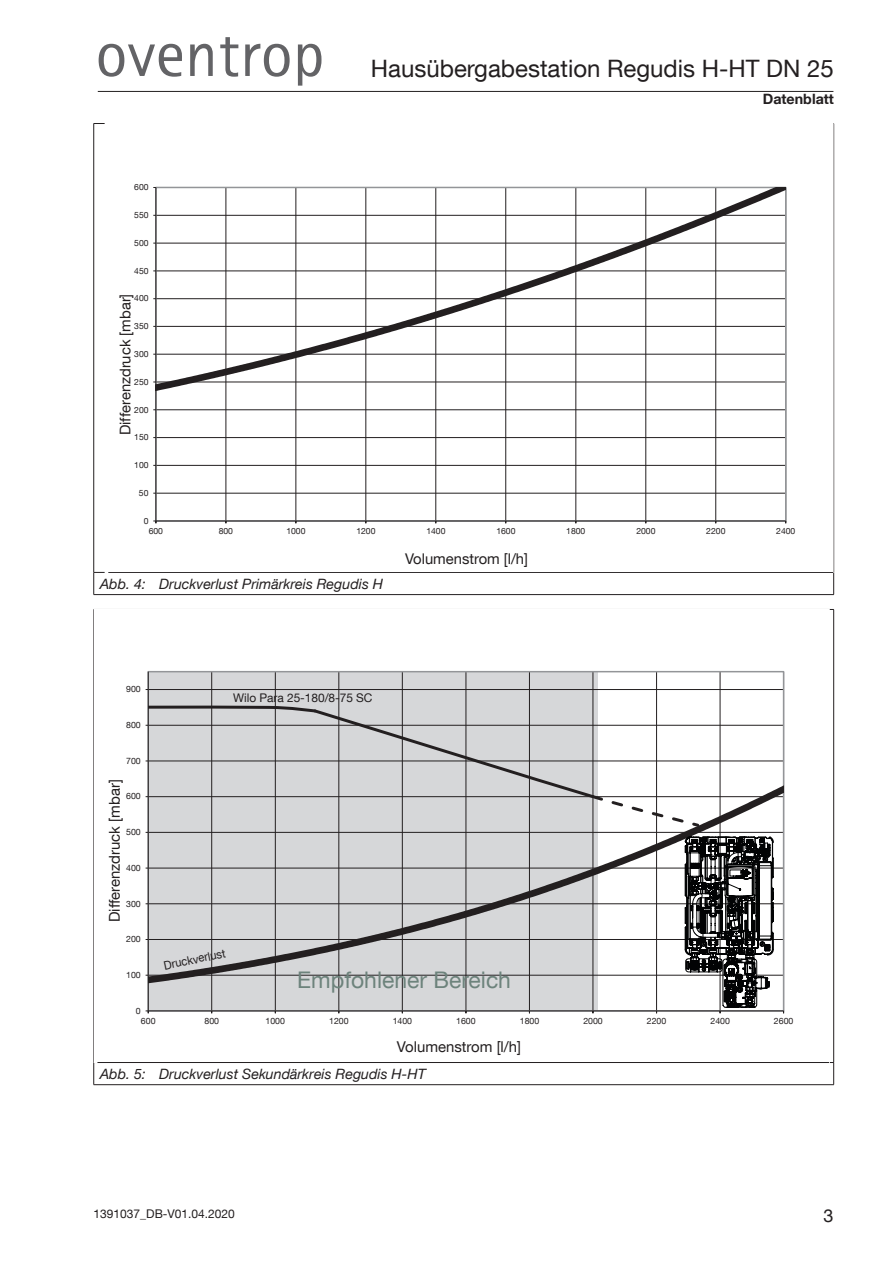
<style>
.page{position:relative;width:893px;height:1263px;background:#fff}
.page>*{position:absolute;margin:0;border:0;box-sizing:border-box;transform-origin:0 0}
.t1{font:24px "Helvetica Neue LT Com";color:#231f20}
.t2{font:22.95px "Helvetica Neue LT Com";color:#6d837c}
.t3{font:18px "Helvetica Neue LT Com";color:#231f20}
.t4{font:14.85px "Helvetica Neue LT Com";color:#231f20}
.t5{font:italic 14.25px "Helvetica Neue LT Com";color:#231f20}
.t6{font:700 14.25px "Helvetica Neue LT Com";color:#231f20}
.t7{font:12px "Helvetica Neue LT Com";color:#231f20}
.t8{font:12px "Helvetica Neue LT Com";color:#231f20;scale:.94 1}
.t9{font:8.7px "Helvetica Neue LT Com";letter-spacing:.005em;color:#231f20}
.t10{font:8.55px "Helvetica Neue LT Com";letter-spacing:.005em;color:#231f20}
</style>
<div class="page">
<hr style="left:98px;top:91px;width:735px;height:1px;background:#231f20">
<svg style="left:99px;top:37px;width:222px;height:49px"></svg>
<hr style="left:94px;top:572px;width:740px;height:1px;background:#231f20">
<hr style="left:94px;top:123px;width:740px;height:1px;background:#231f20">
<hr style="left:93px;top:124px;width:1px;height:448px;background:#231f20">
<hr style="left:833px;top:124px;width:1px;height:448px;background:#231f20">
<svg style="left:93px;top:573px;width:1px;height:21px"></svg>
<svg style="left:833px;top:573px;width:1px;height:21px"></svg>
<hr style="left:94px;top:594px;width:740px;height:1px;background:#231f20">
<svg style="left:153px;top:186px;width:634px;height:338px"></svg>
<hr style="left:156px;top:493px;width:630px;height:1px;background:#231f20">
<hr style="left:156px;top:465px;width:630px;height:1px;background:#231f20">
<hr style="left:156px;top:437px;width:630px;height:1px;background:#231f20">
<hr style="left:156px;top:409px;width:630px;height:1px;background:#231f20">
<hr style="left:226px;top:187px;width:1px;height:334px;background:#231f20">
<hr style="left:296px;top:187px;width:1px;height:334px;background:#231f20">
<hr style="left:366px;top:187px;width:1px;height:334px;background:#231f20">
<hr style="left:436px;top:187px;width:1px;height:334px;background:#231f20">
<hr style="left:505px;top:187px;width:1px;height:334px;background:#231f20">
<hr style="left:576px;top:187px;width:1px;height:334px;background:#231f20">
<hr style="left:645px;top:187px;width:1px;height:334px;background:#231f20">
<hr style="left:715px;top:187px;width:1px;height:334px;background:#231f20">
<hr style="left:156px;top:187px;width:1px;height:334px;background:#231f20">
<hr style="left:156px;top:521px;width:630px;height:1px;background:#231f20">
<svg style="left:153px;top:521px;width:4px;height:3px"></svg>
<svg style="left:156px;top:187px;width:630px;height:209px"></svg>
<hr style="left:94px;top:1062px;width:740px;height:1px;background:#231f20">
<hr style="left:94px;top:609px;width:740px;height:1px;background:#231f20">
<hr style="left:93px;top:610px;width:1px;height:452px;background:#231f20">
<hr style="left:833px;top:610px;width:1px;height:452px;background:#231f20">
<svg style="left:93px;top:1063px;width:1px;height:21px"></svg>
<svg style="left:833px;top:1063px;width:1px;height:21px"></svg>
<hr style="left:94px;top:1084px;width:740px;height:1px;background:#231f20">
<svg style="left:148px;top:671px;width:636px;height:33px"></svg>
<svg style="left:146px;top:704px;width:638px;height:310px"></svg>
<p class="t10" style="left:134px;top:182px;width:16px">600</p>
<p class="t10" style="left:134px;top:210px;width:16px">550</p>
<p class="t10" style="left:134px;top:237px;width:16px">500</p>
<p class="t10" style="left:134px;top:265px;width:16px">450</p>
<p class="t4" style="left:116px;top:435px;width:143px;rotate:-90deg">Differenzdruck [mbar]</p>
<p class="t10" style="left:134px;top:293px;width:16px">400</p>
<p class="t10" style="left:134px;top:321px;width:16px">350</p>
<p class="t10" style="left:134px;top:349px;width:16px">300</p>
<p class="t10" style="left:134px;top:376px;width:16px">250</p>
<p class="t10" style="left:134px;top:404px;width:16px">200</p>
<p class="t10" style="left:134px;top:432px;width:16px">150</p>
<p class="t10" style="left:134px;top:460px;width:16px">100</p>
<p class="t10" style="left:139px;top:488px;width:11px">50</p>
<p class="t10" style="left:144px;top:515px;width:6px">0</p>
<h1 class="t1" style="left:371px;top:53px;width:464px">Hausübergabestation Regudis H-HT DN 25</h1>
<p class="t6" style="left:763px;top:90px;width:72px">Datenblatt</p>
<p class="t10" style="left:149px;top:526px;width:16px">600</p>
<p class="t10" style="left:219px;top:526px;width:16px">800</p>
<p class="t10" style="left:286px;top:526px;width:21px">1000</p>
<p class="t10" style="left:356px;top:526px;width:21px">1200</p>
<p class="t10" style="left:426px;top:526px;width:21px">1400</p>
<p class="t10" style="left:496px;top:526px;width:21px">1600</p>
<p class="t10" style="left:566px;top:526px;width:21px">1800</p>
<p class="t10" style="left:636px;top:526px;width:21px">2000</p>
<p class="t10" style="left:706px;top:526px;width:21px">2200</p>
<p class="t10" style="left:776px;top:526px;width:21px">2400</p>
<p class="t4" style="left:405px;top:550px;width:124px">Volumenstrom [l/h]</p>
<p class="t5" style="left:100px;top:575px;width:285px">Abb. 4: Druckverlust Primärkreis Regudis H</p>
<p class="t9" style="left:126px;top:684px;width:16px">900</p>
<p class="t9" style="left:126px;top:719px;width:16px">800</p>
<p class="t9" style="left:126px;top:755px;width:16px">700</p>
<p class="t4" style="left:106px;top:922px;width:144px;rotate:-90deg">Differenzdruck [mbar]</p>
<p class="t9" style="left:126px;top:791px;width:16px">600</p>
<p class="t9" style="left:126px;top:827px;width:16px">500</p>
<p class="t9" style="left:126px;top:862px;width:16px">400</p>
<p class="t9" style="left:126px;top:898px;width:16px">300</p>
<p class="t9" style="left:126px;top:934px;width:16px">200</p>
<p class="t9" style="left:126px;top:969px;width:16px">100</p>
<p class="t9" style="left:136px;top:1005px;width:6px">0</p>
<p class="t7" style="left:233px;top:690px;width:141px">Wilo Para 25-180/8-75 SC</p>
<p class="t8" style="left:163px;top:958px;width:68px;rotate:-12deg">Druckverlust</p>
<p class="t2" style="left:297px;top:966px;width:215px">Empfohlener Bereich</p>
<p class="t9" style="left:141px;top:1016px;width:16px">600</p>
<p class="t9" style="left:204px;top:1016px;width:16px">800</p>
<p class="t9" style="left:266px;top:1016px;width:21px">1000</p>
<p class="t9" style="left:329px;top:1016px;width:21px">1200</p>
<p class="t9" style="left:393px;top:1016px;width:21px">1400</p>
<p class="t9" style="left:456px;top:1016px;width:21px">1600</p>
<p class="t9" style="left:520px;top:1016px;width:21px">1800</p>
<p class="t9" style="left:583px;top:1016px;width:21px">2000</p>
<p class="t9" style="left:647px;top:1016px;width:21px">2200</p>
<p class="t9" style="left:710px;top:1016px;width:21px">2400</p>
<p class="t9" style="left:774px;top:1016px;width:21px">2600</p>
<p class="t4" style="left:397px;top:1038px;width:126px">Volumenstrom [l/h]</p>
<p class="t5" style="left:100px;top:1065px;width:328px">Abb. 5: Druckverlust Sekundärkreis Regudis H-HT</p>
<p class="t7" style="left:94px;top:1207px;width:143px">1391037_DB-V01.04.2020</p>
<p class="t3" style="left:823px;top:1205px;width:12px">3</p>
</div>
